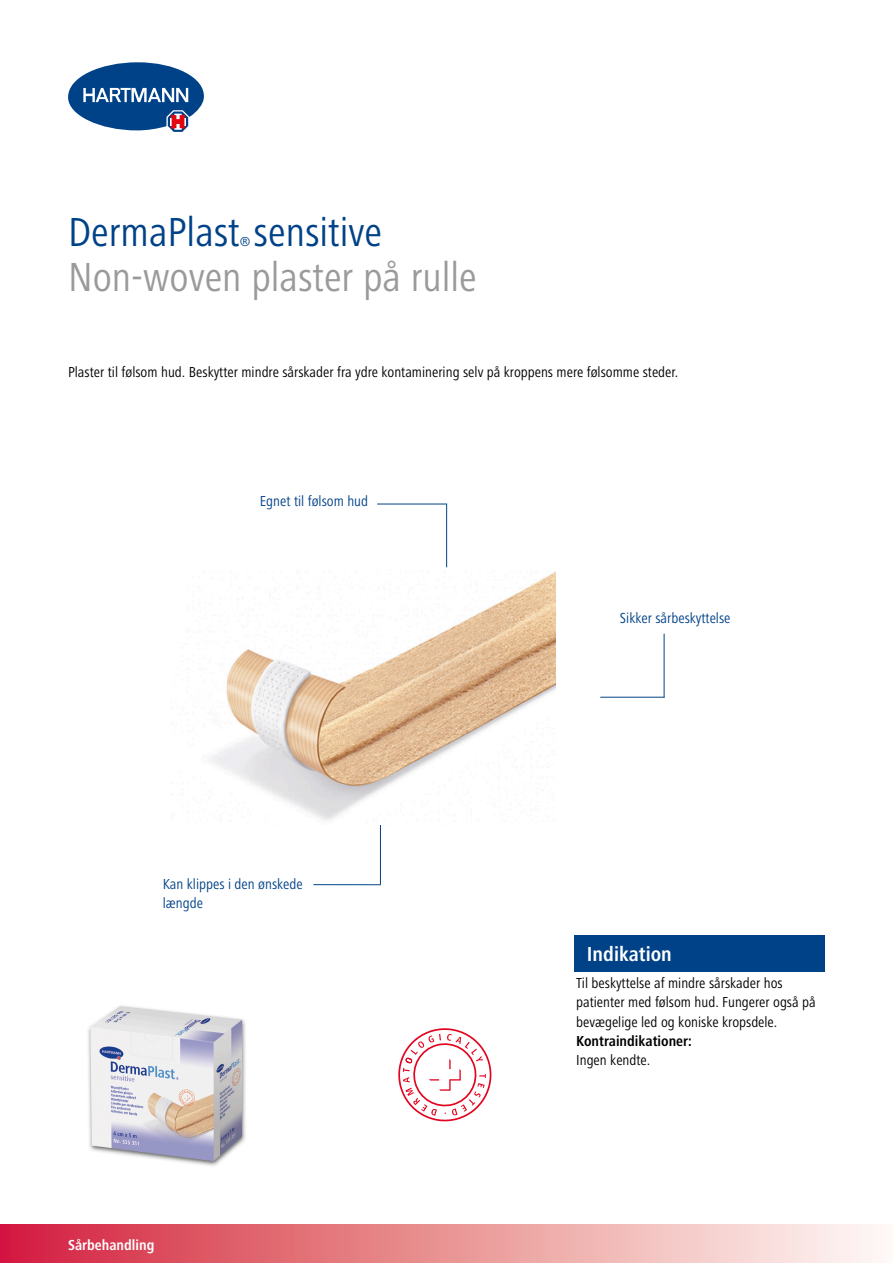
<style>
.page{position:relative;width:893px;height:1263px;background:#fff}
.page>*{position:absolute;margin:0;border:0;box-sizing:border-box;transform-origin:0 0}
.t1{font:condensed 42px "Frutiger Next LTCE";color:#9b9999}
.t2{font:condensed 42px "Frutiger Next LTCE";color:#004288}
.t3{font:700 condensed 21px "Frutiger Next LTCE";color:#fff}
.t4{font:condensed 15px/19.2px "Frutiger Next LTCE";color:#000}
.t5{font:condensed 15px/19.2px "Frutiger Next LTCE";color:#004288}
.t6{font:700 condensed 15px "Frutiger Next LTCE";color:#000}
.t7{font:700 condensed 15px "Frutiger Next LTCE";color:#fff}
.t8{font:condensed 13.5px "Frutiger Next LTCE";color:#004288}
</style>
<div class="page">
<svg style="left:68px;top:62px;width:136px;height:70px"></svg>
<div style="left:0;top:1225px;width:893px;height:38px;background:linear-gradient(to right,#d4223a,#fffff4)"></div>
<div style="left:574px;top:935px;width:251px;height:37px;background:#004288"></div>
<hr style="left:664px;top:634px;width:1px;height:63px;background:#004288">
<hr style="left:600px;top:697px;width:65px;height:1px;background:#004288">
<hr style="left:446px;top:503px;width:1px;height:64px;background:#004288">
<hr style="left:377px;top:504px;width:69px;height:1px;background:#004288">
<hr style="left:380px;top:821px;width:1px;height:63px;background:#004288">
<hr style="left:313px;top:884px;width:68px;height:1px;background:#004288">
<svg style="left:398px;top:1028px;width:94px;height:94px"></svg>
<img style="left:88px;top:1005px;width:158px;height:161px">
<img style="left:211px;top:571px;width:345px;height:254px">
<p class="t2" style="left:68px;top:209px;width:315px">DermaPlast sensitive</p>
<p class="t8" style="left:240px;top:234px;width:12px">®</p>
<p class="t1" style="left:68px;top:254px;width:410px">Non-woven plaster på rulle</p>
<p class="t4" style="left:68px;top:362px;width:612px">Plaster til følsom hud. Beskytter mindre sårskader fra ydre kontaminering selv på kroppens mere følsomme steder.</p>
<p class="t5" style="left:260px;top:492px;width:110px">Egnet til følsom hud</p>
<p class="t5" style="left:163px;top:874px;width:141px">Kan klippes i den ønskede længde</p>
<p class="t7" style="left:68px;top:1236px;width:88px">Sårbehandling</p>
<p class="t5" style="left:620px;top:608px;width:112px">Sikker sårbeskyttelse</p>
<p class="t3" style="left:587px;top:942px;width:87px">Indikation</p>
<p class="t4" style="left:576px;top:974px;width:241px">Til beskyttelse af mindre sårskader hos patienter med følsom hud. Fungerer også på bevægelige led og koniske kropsdele.</p>
<p class="t6" style="left:576px;top:1032px;width:117px">Kontraindikationer:</p>
<p class="t4" style="left:576px;top:1050px;width:76px">Ingen kendte.</p>
</div>
